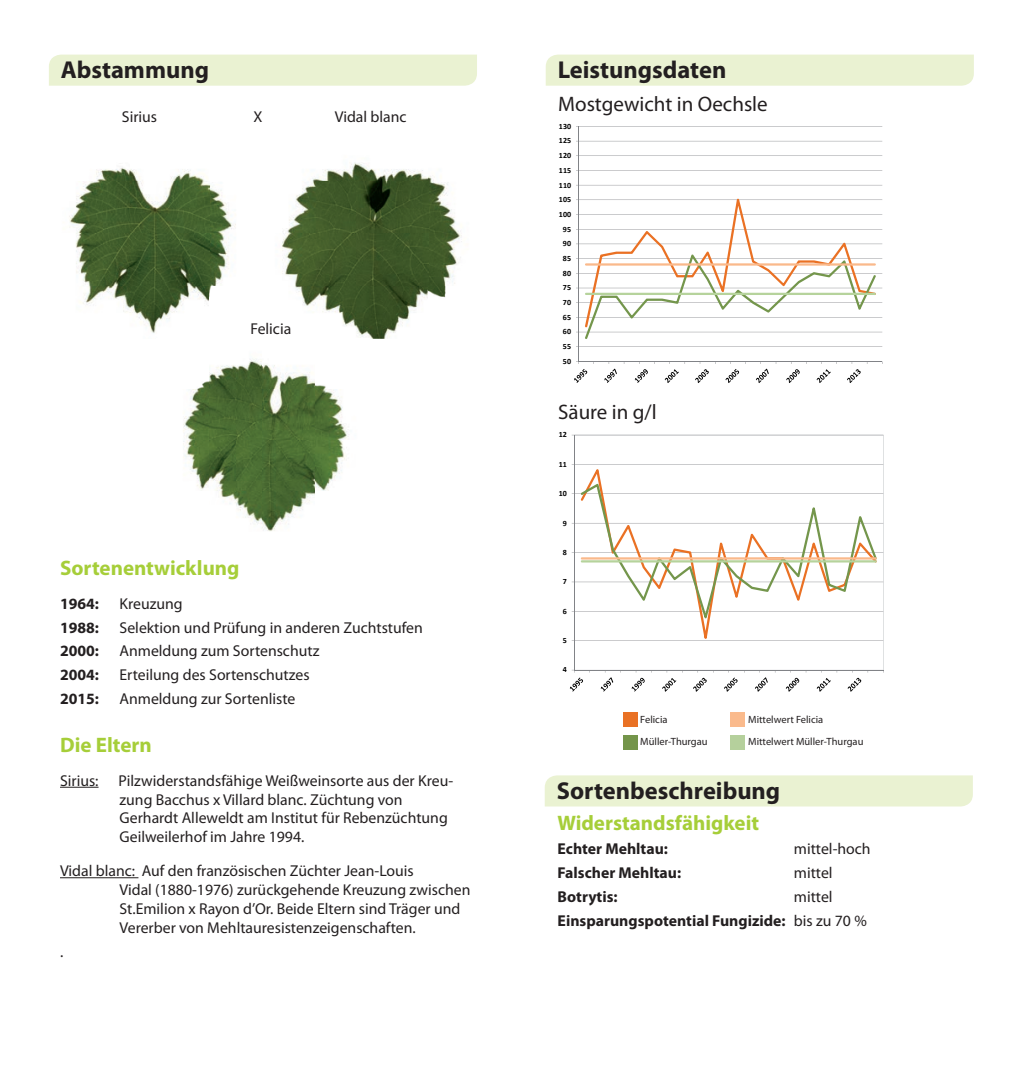
<style>
.page{position:relative;width:1022px;height:1072px;background:#fff}
.page>*{position:absolute;margin:0;border:0;box-sizing:border-box;transform-origin:0 0}
.t1{font:700 24.5px "Myriad Pro";color:#231f20}
.t2{font:700 21px "Myriad Pro";color:#a6ce39}
.t3{font:21px "Myriad Pro";color:#231f20}
.t4{font:15.75px/18.9px "Myriad Pro";color:#231f20}
.t5{font:700 15.75px/23.8px "Myriad Pro";color:#231f20}
.t6{font:10.5px/22.6px "Myriad Pro";color:#231f20}
.t7{font:700 8.05px "Calibri";letter-spacing:-.005em;color:#000}
.s1{font-weight:400}
</style>
<div class="page">
<hr style="left:60px;top:786px;width:39px;height:1px;background:#231f20">
<hr style="left:60px;top:877px;width:78px;height:1px;background:#231f20">
<div style="left:49px;top:55px;width:428px;height:31px;background:#eaf2d2"></div>
<img style="left:69px;top:162px;width:393px;height:177px">
<img style="left:183px;top:359px;width:164px;height:172px">
<div style="left:546px;top:55px;width:428px;height:31px;background:#eaf2d2"></div>
<div style="left:545px;top:775px;width:428px;height:31px;background:#eaf2d2"></div>
<div style="left:623px;top:712px;width:15px;height:15px;background:#e97124"></div>
<div style="left:623px;top:735px;width:14px;height:14px;background:#74954a"></div>
<div style="left:730px;top:735px;width:15px;height:14px;background:#b5d09c"></div>
<div style="left:730px;top:712px;width:15px;height:15px;background:#faba8c"></div>
<svg style="left:576px;top:126px;width:307px;height:73px"></svg>
<svg style="left:574px;top:199px;width:309px;height:184px"></svg>
<svg style="left:572px;top:434px;width:312px;height:30px"></svg>
<svg style="left:569px;top:464px;width:315px;height:228px"></svg>
<h1 class="t1" style="left:61px;top:54px;width:150px">Abstammung</h1>
<p class="t4" style="left:122px;top:107px;width:37px">Sirius</p>
<p class="t4" style="left:335px;top:107px;width:73px">Vidal blanc</p>
<p class="t4" style="left:253px;top:107px;width:10px">X</p>
<p class="t4" style="left:250px;top:319px;width:42px">Felicia</p>
<h2 class="t2" style="left:60px;top:554px;width:181px">Sortenentwicklung</h2>
<p class="t5" style="left:60px;top:591px;width:41px">1964:</p>
<p class="t4" style="left:120px;top:593px;width:65px">Kreuzung</p>
<p class="t5" style="left:60px;top:614px;width:41px">1988:</p>
<p class="t4" style="left:120px;top:617px;width:305px">Selektion und Prüfung in anderen Zuchtstufen</p>
<p class="t5" style="left:60px;top:638px;width:41px">2000:</p>
<p class="t4" style="left:120px;top:641px;width:201px">Anmeldung zum Sortenschutz</p>
<p class="t5" style="left:60px;top:662px;width:41px">2004:</p>
<p class="t4" style="left:120px;top:665px;width:192px">Erteilung des Sortenschutzes</p>
<p class="t5" style="left:60px;top:686px;width:41px">2015:</p>
<p class="t4" style="left:120px;top:689px;width:177px">Anmeldung zur Sortenliste</p>
<h2 class="t2" style="left:60px;top:731px;width:93px">Die Eltern</h2>
<p class="t4" style="left:60px;top:770px;width:40px">Sirius:</p>
<p class="t4" style="left:119px;top:770px;width:336px">Pilzwiderstandsfähige Weißweinsorte aus der Kreu&shy;zung Bacchus x Villard blanc. Züchtung von Gerhardt Alleweldt am Institut für Rebenzüchtung Geilweilerhof im Jahre 1994.</p>
<p class="t4" style="left:120px;top:861px;width:353px;text-indent:-60px">Vidal blanc: Auf den französischen Züchter Jean-Louis<br>Vidal (1880-1976) zurückgehende Kreuzung zwischen St.Emilion x Rayon d’Or. Beide Eltern sind Träger und Vererber von Mehltauresistenzeigenschaften.</p>
<p class="t4" style="left:60px;top:941px;width:5px">.</p>
<h1 class="t1" style="left:558px;top:54px;width:170px">Leistungsdaten</h1>
<h2 class="t3" style="left:558px;top:91px;width:211px">Mostgewicht in Oechsle</h2>
<p class="t7" style="left:559px;top:121px;width:14px">130</p>
<p class="t7" style="left:559px;top:136px;width:14px">125</p>
<p class="t7" style="left:559px;top:150px;width:14px">120</p>
<p class="t7" style="left:559px;top:165px;width:14px">115</p>
<p class="t7" style="left:559px;top:180px;width:14px">110</p>
<p class="t7" style="left:559px;top:194px;width:14px">105</p>
<p class="t7" style="left:559px;top:209px;width:14px">100</p>
<p class="t7" style="left:563px;top:224px;width:10px">95</p>
<p class="t7" style="left:563px;top:238px;width:10px">90</p>
<p class="t7" style="left:563px;top:253px;width:10px">85</p>
<p class="t7" style="left:563px;top:268px;width:10px">80</p>
<p class="t7" style="left:563px;top:282px;width:10px">75</p>
<p class="t7" style="left:563px;top:297px;width:10px">70</p>
<p class="t7" style="left:563px;top:312px;width:10px">65</p>
<p class="t7" style="left:563px;top:326px;width:10px">60</p>
<p class="t7" style="left:563px;top:341px;width:10px">55</p>
<p class="t7" style="left:563px;top:356px;width:10px">50</p>
<h2 class="t3" style="left:558px;top:399px;width:100px">Säure in g/l</h2>
<p class="t7" style="left:559px;top:429px;width:10px">12</p>
<p class="t7" style="left:559px;top:459px;width:10px">11</p>
<p class="t7" style="left:559px;top:488px;width:10px">10</p>
<p class="t7" style="left:563px;top:517px;width:6px">9</p>
<p class="t7" style="left:563px;top:547px;width:6px">8</p>
<p class="t7" style="left:563px;top:576px;width:6px">7</p>
<p class="t7" style="left:563px;top:606px;width:6px">6</p>
<p class="t7" style="left:563px;top:635px;width:6px">5</p>
<p class="t7" style="left:563px;top:664px;width:6px">4</p>
<p class="t6" style="left:640px;top:707px;width:69px">Felicia<br>Müller-Thurgau</p>
<p class="t6" style="left:748px;top:707px;width:117px">Mittelwert Felicia<br>Mittelwert Müller-Thurgau</p>
<h1 class="t1" style="left:557px;top:774px;width:225px">Sortenbeschreibung</h1>
<h2 class="t2" style="left:558px;top:809px;width:203px">Widerstandsfähigkeit</h2>
<p class="t5" style="left:558px;top:836px;width:112px">Echter Mehltau:</p>
<p class="t4" style="left:794px;top:839px;width:78px">mittel-hoch</p>
<p class="t5" style="left:558px;top:860px;width:125px">Falscher Mehltau:</p>
<p class="t4" style="left:794px;top:863px;width:40px">mittel</p>
<p class="t5" style="left:558px;top:884px;width:62px">Botrytis:</p>
<p class="t5" style="left:558px;top:884px;width:311px;text-indent:236px"><span class="s1">mittel<br></span>Einsparungspotential Fungizide: <span class="s1">bis zu 70 %</span></p>
</div>
